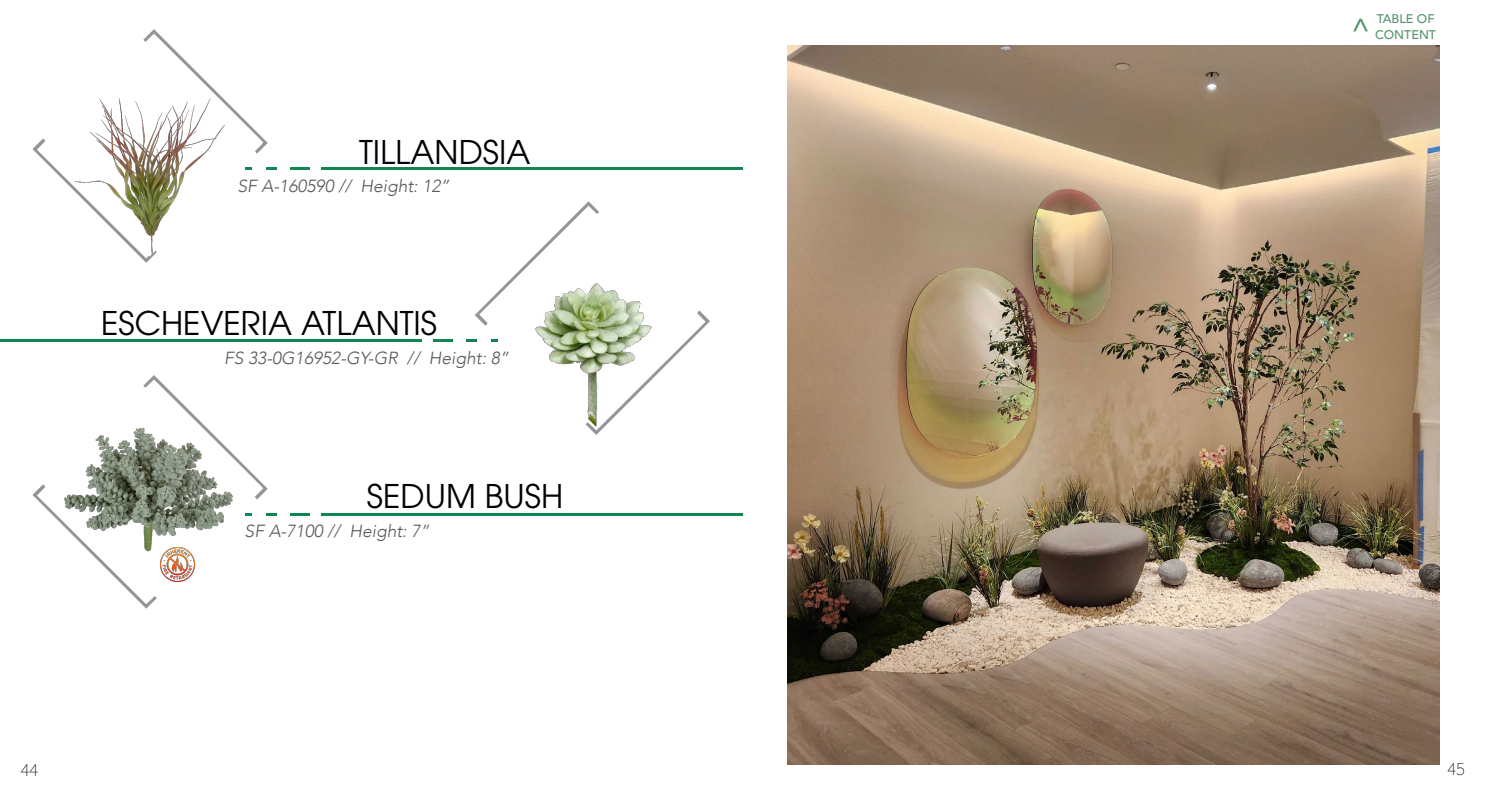
<style>
.page{position:relative;width:1485px;height:810px;background:#fff}
.page>*{position:absolute;margin:0;border:0;box-sizing:border-box;transform-origin:0 0}
.t1{font:32.5px "ITC Avant Garde Pro";color:#000}
.t2{font:500 28.75px "Avenir";color:#54956b}
.t3{font:200 18.75px "Source Sans Pro";color:#000}
.t4{font:italic 300 17.5px "Avenir";color:#58595b}
.t5{font:500 12.5px "Avenir";color:#54956b}
</style>
<div class="page">
<hr style="left:321px;top:167px;width:421px;height:3px;background:#138550">
<hr style="left:290px;top:167px;width:19px;height:3px;background:#138550">
<hr style="left:0;top:339px;width:422px;height:3px;background:#138550">
<hr style="left:433px;top:339px;width:19px;height:3px;background:#138550">
<hr style="left:321px;top:513px;width:421px;height:3px;background:#138550">
<hr style="left:290px;top:513px;width:19px;height:3px;background:#138550">
<svg style="left:466px;top:201px;width:244px;height:234px"></svg>
<img style="left:484px;top:209px;width:217px;height:218px">
<svg style="left:32px;top:29px;width:244px;height:234px"></svg>
<img style="left:66px;top:93px;width:171px;height:163px">
<svg style="left:32px;top:375px;width:244px;height:234px"></svg>
<img style="left:61px;top:406px;width:173px;height:173px">
<img style="left:160px;top:547px;width:35px;height:35px">
<img style="left:788px;top:45px;width:652px;height:720px">
<h1 class="t1" style="left:359px;top:132px;width:173px">TILLANDSIA</h1>
<p class="t4" style="left:237px;top:176px;width:214px">SF A-160590 // Height: 12”</p>
<h1 class="t1" style="left:101px;top:302px;width:338px">ESCHEVERIA ATLANTIS</h1>
<p class="t4" style="left:224px;top:347px;width:286px">FS 33-0G16952-GY-GR // Height: 8”</p>
<h1 class="t1" style="left:367px;top:476px;width:198px">SEDUM BUSH</h1>
<p class="t4" style="left:245px;top:521px;width:186px">SF A-7100 // Height: 7”</p>
<p class="t3" style="left:21px;top:758px;width:19px">44</p>
<p class="t5" style="left:1377px;top:7px;width:59px">TABLE OF</p>
<h2 class="t2" style="left:1351px;top:4px;width:21px">^</h2>
<p class="t5" style="left:1375px;top:24px;width:63px">CONTENT</p>
<p class="t3" style="left:1447px;top:756px;width:19px">45</p>
</div>
